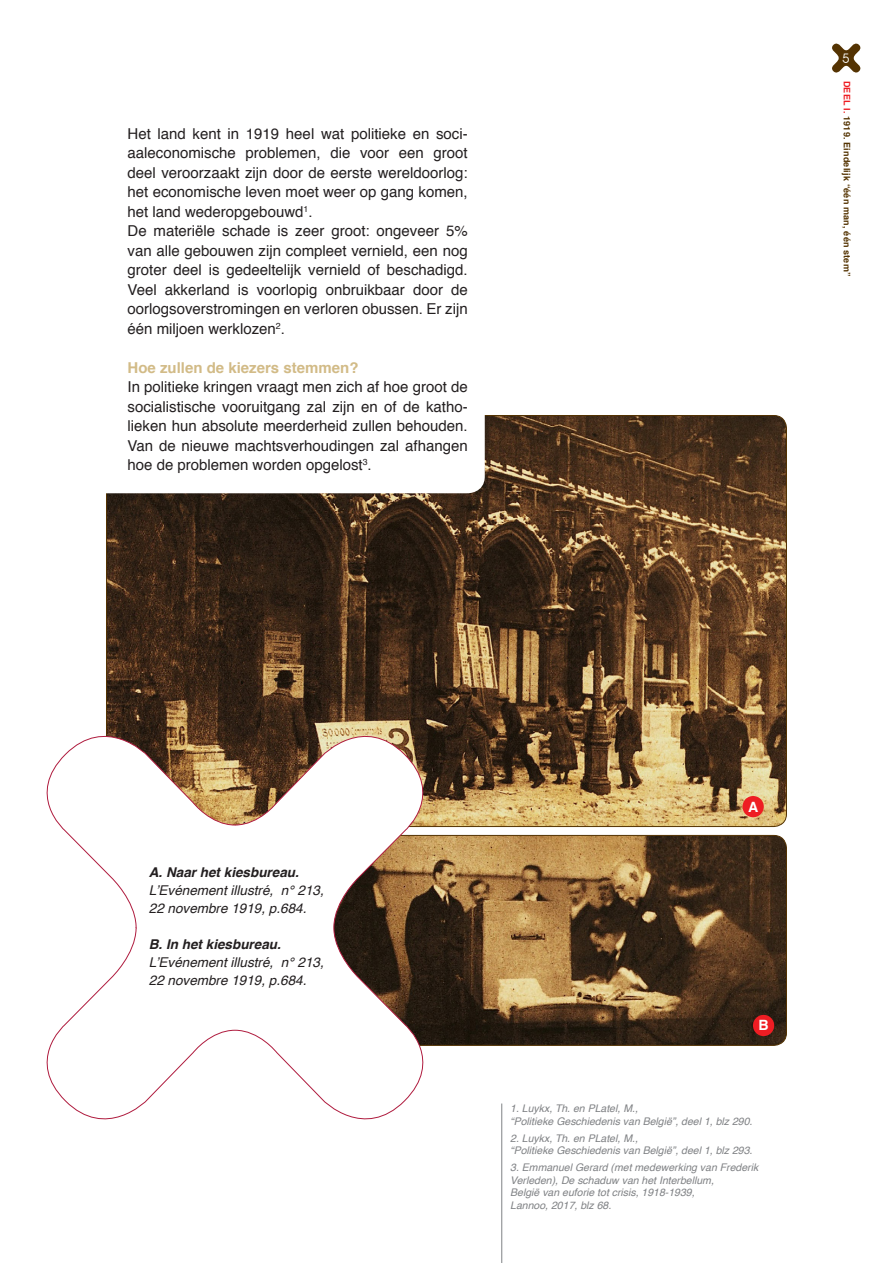
<style>
.page{position:relative;width:893px;height:1263px;background:#fff}
.page>*{position:absolute;margin:0;border:0;box-sizing:border-box;transform-origin:0 0}
.t1{font:15px/19.5px "Helvetica";color:#231f20;text-align:justify}
.t2{font:700 15px "Helvetica";color:#d2bb87}
.t3{font:700 14.1px "Helvetica";color:#fff}
.t4{font:italic 13.5px "Helvetica";color:#231f20}
.t5{font:italic 700 13.5px "Helvetica";color:#231f20}
.t6{font:12px "Abeatby Kai";color:#fff}
.t7{font:italic 10.5px "Helvetica";color:#808285}
.t8{font:700 9px "Helvetica";letter-spacing:.02em;color:#543302}
.s1{color:#ee1d23}
</style>
<div class="page">
<svg style="left:832px;top:43px;width:29px;height:30px"></svg>
<img style="left:108px;top:415px;width:678px;height:411px">
<img style="left:446px;top:835px;width:340px;height:210px">
<div style="left:0;top:259px;width:485px;height:234px;background:#fff;border-radius:17px"></div>
<svg style="left:46px;top:713px;width:400px;height:407px"></svg>
<hr style="left:501px;top:1103px;width:1px;height:160px;background:#808285">
<div style="left:742px;top:796px;width:22px;height:21px;background:#ee1d23;border-radius:50%"></div>
<div style="left:753px;top:1015px;width:21px;height:21px;background:#ee1d23;border-radius:50%"></div>
<p class="t1" style="left:128px;top:124px;width:342px">Het land kent in 1919 heel wat politieke en soci&shy;aaleconomische problemen, die voor een groot deel veroorzaakt zijn door de eerste wereldoorlog: het economische leven moet weer op gang komen, het land wederopgebouwd<sup>1</sup>.</p>
<p class="t1" style="left:128px;top:222px;width:342px">De materiële schade is zeer groot: ongeveer 5% van alle gebouwen zijn compleet vernield, een nog groter deel is gedeeltelijk vernield of beschadigd.<br>Veel akkerland is voorlopig onbruikbaar door de oorlogsoverstromingen en verloren obussen. Er zijn één miljoen werklozen<sup>2</sup>.</p>
<p class="t2" style="left:128px;top:355px;width:232px">Hoe zullen de kiezers stemmen?</p>
<p class="t1" style="left:128px;top:378px;width:342px">In politieke kringen vraagt men zich af hoe groot de socialistische vooruitgang zal zijn en of de katho&shy;lieken hun absolute meerderheid zullen behouden.<br>Van de nieuwe machtsverhoudingen zal afhangen hoe de problemen worden opgelost<sup>3</sup>.</p>
<p class="t6" style="left:843px;top:53px;width:9px">5</p>
<p class="t8" style="left:854px;top:81px;width:197px;rotate:90deg"><span class="s1">DEEL I.</span> 1919. Eindelijk “één man, één stem”</p>
<p class="t5" style="left:149px;top:861px;width:152px">A. Naar het kiesbureau.</p>
<p class="t4" style="left:149px;top:880px;width:176px">L’Evénement illustré, n° 213,</p>
<p class="t4" style="left:149px;top:898px;width:159px">22 novembre 1919, p.684.</p>
<p class="t5" style="left:149px;top:933px;width:134px">B. In het kiesbureau.</p>
<p class="t4" style="left:149px;top:952px;width:176px">L’Evénement illustré, n° 213,</p>
<p class="t4" style="left:149px;top:970px;width:159px">22 novembre 1919, p.684.</p>
<p class="t3" style="left:748px;top:795px;width:12px">A</p>
<p class="t3" style="left:758px;top:1014px;width:12px">B</p>
<p class="t7" style="left:510px;top:1100px;width:129px">1. Luykx, Th. en PLatel, M.,</p>
<p class="t7" style="left:510px;top:1113px;width:244px">“Politieke Geschiedenis van België”, deel 1, blz 290.</p>
<p class="t7" style="left:510px;top:1130px;width:129px">2. Luykx, Th. en PLatel, M.,</p>
<p class="t7" style="left:510px;top:1142px;width:244px">“Politieke Geschiedenis van België”, deel 1, blz 293.</p>
<p class="t7" style="left:510px;top:1159px;width:249px">3. Emmanuel Gerard (met medewerking van Frederik</p>
<p class="t7" style="left:510px;top:1172px;width:205px">Verleden), De schaduw van het Interbellum,</p>
<p class="t7" style="left:510px;top:1184px;width:186px">België van euforie tot crisis, 1918-1939,</p>
<p class="t7" style="left:510px;top:1197px;width:102px">Lannoo, 2017, blz 68.</p>
</div>
